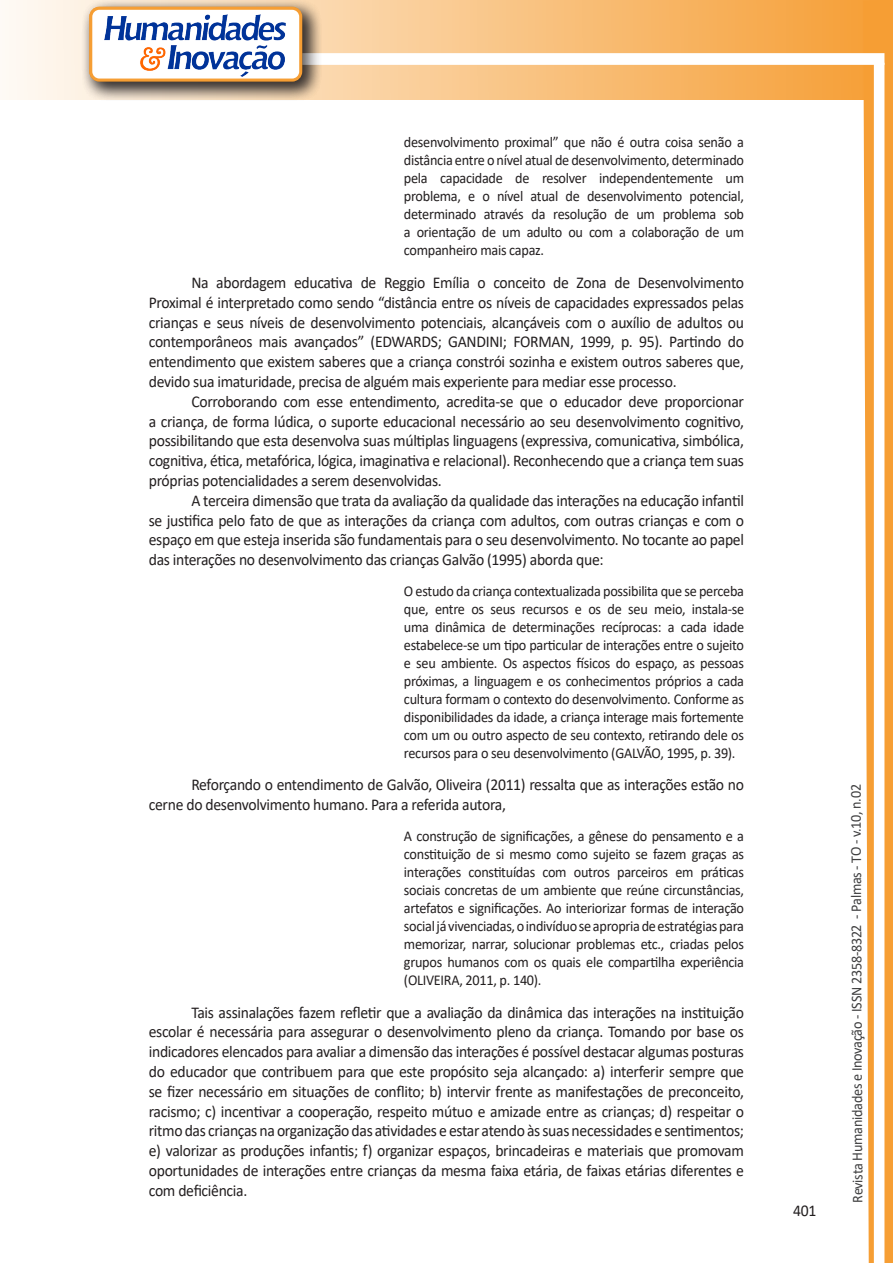
<style>
.page{position:relative;width:893px;height:1263px;background:#fff}
.page>*{position:absolute;margin:0;border:0;box-sizing:border-box;transform-origin:0 0}
.texto{font:16.5px/19.8px "Calibri";letter-spacing:-.02em;color:#231f20;text-align:justify;scale:.95 1}
.citacao{font:15px/18px "Calibri";letter-spacing:-.02em;color:#231f20;text-align:justify;scale:.95 1}
.t1{font:15px "Calibri";letter-spacing:-.025em;color:#3e3e3f;scale:.95 1}
</style>
<div class="page">
<svg style="left:5px;top:0;width:858px;height:100px;background:#f9c484"></svg>
<div style="left:302px;top:53px;width:582px;height:12px;background:#fff;border:2px solid #fff"></div>
<svg style="left:863px;top:0;width:30px;height:1263px"></svg>
<div style="left:81px;top:0;width:241px;height:102px;background:#231f20;opacity:.75"></div>
<div style="left:91px;top:8px;width:210px;height:72px;background:#fff;border-radius:9px"></div>
<img style="left:104px;top:14px;width:181px;height:62px">
<div style="left:89px;top:7px;width:213px;height:75px;border:3px solid #f69e34;border-radius:9px"></div>
<p class="citacao" style="left:404px;top:133px;width:360px">desenvolvimento proximal” que não é outra coisa senão a distância entre o nível atual de desenvolvimento, determinado pela capacidade de resolver independentemente um problema, e o nível atual de desenvolvimento potencial, determinado através da resolução de um problema sob a orientação de um adulto ou com a colaboração de um companheiro mais capaz.</p>
<p class="texto" style="left:149px;top:272px;width:628px;text-indent:43px">Na abordagem educativa de Reggio Emília o conceito de Zona de Desenvolvimento Proximal é interpretado como sendo “distância entre os níveis de capacidades expressados pelas crianças e seus níveis de desenvolvimento potenciais, alcançáveis com o auxílio de adultos ou contemporâneos mais avançados” (EDWARDS; GANDINI; FORMAN, 1999, p. 95). Partindo do entendimento que existem saberes que a criança constrói sozinha e existem outros saberes que, devido sua imaturidade, precisa de alguém mais experiente para mediar esse processo.</p>
<p class="texto" style="left:149px;top:391px;width:628px;text-indent:43px">Corroborando com esse entendimento, acredita-se que o educador deve proporcionar a criança, de forma lúdica, o suporte educacional necessário ao seu desenvolvimento cognitivo, possibilitando que esta desenvolva suas múltiplas linguagens (expressiva, comunicativa, simbólica, cognitiva, ética, metafórica, lógica, imaginativa e relacional). Reconhecendo que a criança tem suas próprias potencialidades a serem desenvolvidas.</p>
<p class="texto" style="left:149px;top:490px;width:628px;text-indent:43px">A terceira dimensão que trata da avaliação da qualidade das interações na educação infantil se justifica pelo fato de que as interações da criança com adultos, com outras crianças e com o espaço em que esteja inserida são fundamentais para o seu desenvolvimento. No tocante ao papel das interações no desenvolvimento das crianças Galvão (1995) aborda que:</p>
<p class="citacao" style="left:404px;top:581px;width:360px">O estudo da criança contextualizada possibilita que se perceba que, entre os seus recursos e os de seu meio, instala-se uma dinâmica de determinações recíprocas: a cada idade estabelece-se um tipo particular de interações entre o sujeito e seu ambiente. Os aspectos físicos do espaço, as pessoas próximas, a linguagem e os conhecimentos próprios a cada cultura formam o contexto do desenvolvimento. Conforme as disponibilidades da idade, a criança interage mais fortemente com um ou outro aspecto de seu contexto, retirando dele os recursos para o seu desenvolvimento (GALVÃO, 1995, p. 39).</p>
<p class="texto" style="left:149px;top:775px;width:628px;text-indent:43px">Reforçando o entendimento de Galvão, Oliveira (2011) ressalta que as interações estão no cerne do desenvolvimento humano. Para a referida autora,</p>
<p class="citacao" style="left:404px;top:827px;width:360px">A construção de significações, a gênese do pensamento e a constituição de si mesmo como sujeito se fazem graças as interações constituídas com outros parceiros em práticas sociais concretas de um ambiente que reúne circunstâncias, artefatos e significações. Ao interiorizar formas de interação social já vivenciadas, o indivíduo se apropria de estratégias para memorizar, narrar, solucionar problemas etc., criadas pelos grupos humanos com os quais ele compartilha experiência (OLIVEIRA, 2011, p. 140).</p>
<p class="texto" style="left:149px;top:1002px;width:628px;text-indent:43px">Tais assinalações fazem refletir que a avaliação da dinâmica das interações na instituição escolar é necessária para assegurar o desenvolvimento pleno da criança. Tomando por base os indicadores elencados para avaliar a dimensão das interações é possível destacar algumas posturas do educador que contribuem para que este propósito seja alcançado: a) interferir sempre que se fizer necessário em situações de conflito; b) intervir frente as manifestações de preconceito, racismo; c) incentivar a cooperação, respeito mútuo e amizade entre as crianças; d) respeitar o ritmo das crianças na organização das atividades e estar atendo às suas necessidades e sentimentos; e) valorizar as produções infantis; f) organizar espaços, brincadeiras e materiais que promovam oportunidades de interações entre crianças da mesma faixa etária, de faixas etárias diferentes e com deficiência.</p>
<p class="texto" style="left:793px;top:1200px;width:26px">401</p>
<p class="t1" style="left:846px;top:1203px;width:442px;rotate:-90deg">Revista Humanidades e Inovação - ISSN 2358-8322 - Palmas - TO - v.10, n.02</p>
</div>
